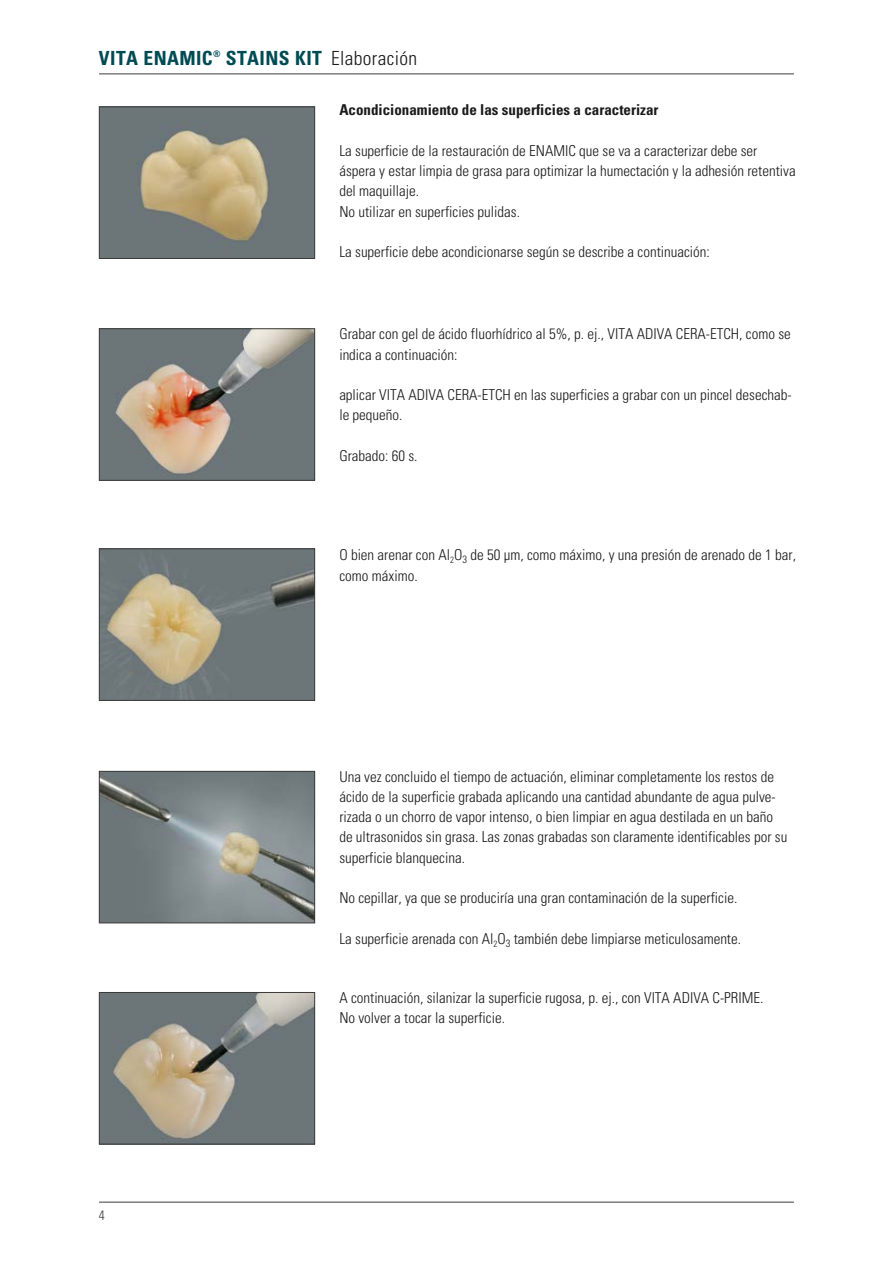
<style>
.page{position:relative;width:893px;height:1263px;background:#fff}
.page>*{position:absolute;margin:0;border:0;box-sizing:border-box;transform-origin:0 0}
.t1{font:700 condensed 19.5px "Univers";letter-spacing:.02em;color:#004b53}
.t2{font:300 condensed 19.5px "Univers";letter-spacing:.02em;color:#1a1a1a}
.t3{font:300 condensed 15px/20.2px "Univers LT";color:#1a1a1a}
.t4{font:700 condensed 15px "Univers LT";color:#1a1a1a}
.t5{font:300 condensed 13.5px "Univers";color:#3b3b3a}
</style>
<div class="page">
<hr style="left:99px;top:1202px;width:695px;height:1px;background:#3b3b3a">
<hr style="left:99px;top:74px;width:695px;height:1px;background:#3b3b3a">
<img style="left:101px;top:109px;width:212px;height:148px">
<div style="left:99px;top:107px;width:216px;height:152px;border:1px solid #3b3b3a"></div>
<img style="left:101px;top:773px;width:212px;height:148px">
<div style="left:99px;top:771px;width:216px;height:152px;border:1px solid #3b3b3a"></div>
<img style="left:101px;top:994px;width:212px;height:148px">
<div style="left:99px;top:992px;width:216px;height:152px;border:1px solid #3b3b3a"></div>
<img style="left:101px;top:330px;width:212px;height:148px">
<div style="left:99px;top:328px;width:216px;height:152px;border:1px solid #3b3b3a"></div>
<img style="left:101px;top:551px;width:212px;height:148px">
<div style="left:99px;top:549px;width:216px;height:152px;border:1px solid #3b3b3a"></div>
<h1 class="t1" style="left:99px;top:46px;width:225px">VITA ENAMIC<sup>®</sup> STAINS KIT</h1>
<h1 class="t2" style="left:331px;top:46px;width:88px">Elaboración</h1>
<p class="t4" style="left:339px;top:101px;width:321px">Acondicionamiento de las superficies a caracterizar</p>
<p class="t3" style="left:339px;top:140px;width:458px">La superficie de la restauración de ENAMIC que se va a caracterizar debe ser áspera y estar limpia de grasa para optimizar la humectación y la adhesión retentiva del maquillaje.<br>No utilizar en superficies pulidas.</p>
<p class="t3" style="left:339px;top:242px;width:372px">La superficie debe acondicionarse según se describe a continuación:</p>
<p class="t3" style="left:339px;top:324px;width:453px">Grabar con gel de ácido fluorhídrico al 5%, p. ej., VITA ADIVA CERA-ETCH, como se indica a continuación:</p>
<p class="t3" style="left:339px;top:385px;width:454px">aplicar VITA ADIVA CERA-ETCH en las superficies a grabar con un pincel desechab&shy;le pequeño.</p>
<p class="t3" style="left:339px;top:445px;width:80px">Grabado: 60 s.</p>
<p class="t3" style="left:339px;top:545px;width:458px">O bien arenar con Al<sub>2</sub>O<sub>3</sub> de 50 µm, como máximo, y una presión de arenado de 1 bar, como máximo.</p>
<p class="t5" style="left:99px;top:1207px;width:7px">4</p>
<p class="t3" style="left:339px;top:766px;width:450px">Una vez concluido el tiempo de actuación, eliminar completamente los restos de ácido de la superficie grabada aplicando una cantidad abundante de agua pulve&shy;rizada o un chorro de vapor intenso, o bien limpiar en agua destilada en un baño de ultrasonidos sin grasa. Las zonas grabadas son claramente identificables por su superficie blanquecina.</p>
<p class="t3" style="left:339px;top:888px;width:400px">No cepillar, ya que se produciría una gran contaminación de la superficie.</p>
<p class="t3" style="left:339px;top:928px;width:403px">La superficie arenada con Al<sub>2</sub>O<sub>3</sub> también debe limpiarse meticulosamente.</p>
<p class="t3" style="left:339px;top:987px;width:425px">A continuación, silanizar la superficie rugosa, p. ej., con VITA ADIVA C-PRIME.<br>No volver a tocar la superficie.</p>
</div>
